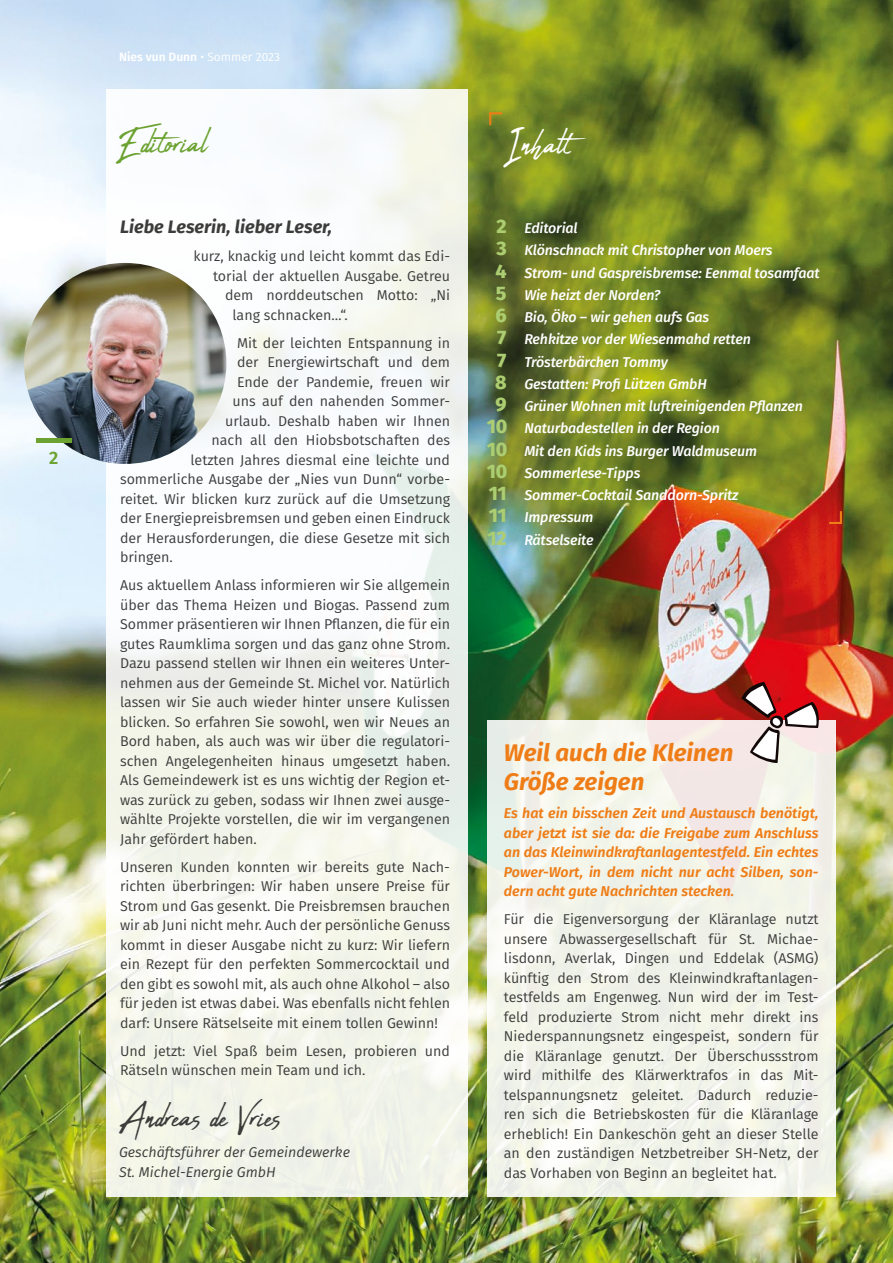
<style>
.page{position:relative;width:893px;height:1263px;background:#fff}
.page>*{position:absolute;margin:0;border:0;box-sizing:border-box;transform-origin:0 0}
.t1{font:46.5px "Abuget";color:#3c3c3b}
.t2{font:46.5px "Abuget";color:#6ba230}
.t3{font:46.5px "Abuget";color:#fff}
.t4{font:italic 700 24px/28.8px "Fira Sans";color:#ef7d17}
.t5{font:italic 700 18px "Fira Sans";color:#3c3c3b}
.t6{font:600 18px "Fira Sans";color:#6ba230}
.t7{font:14.25px/19.5px "Fira Sans";color:#3c3c3b;text-align:justify}
.t8{font:italic 500 14.25px "Fira Sans";letter-spacing:-.01em;color:#fff}
.t9{font:italic 600 14.25px/19.5px "Fira Sans";color:#ef7d17;text-align:justify}
.t10{font:italic 14.25px/19.5px "Fira Sans";color:#3c3c3b}
.t11{font:600 12px "Fira Sans";color:#fff}
.s1{font-weight:400}
.s2{font-weight:800;font-style:normal;font-size:19.5px;color:#accd71}
</style>
<div class="page">
<img style="left:0;top:0;width:893px;height:1263px">
<div style="left:106px;top:89px;width:362px;height:1108px;background:linear-gradient(to right,#f9faf6,#f2f5ef)"></div>
<div style="left:487px;top:721px;width:349px;height:476px;background:linear-gradient(to right,#f2f5ec,#f3f2e9)"></div>
<img style="left:24px;top:263px;width:202px;height:201px">
<svg style="left:741px;top:682px;width:78px;height:81px"></svg>
<hr style="left:36px;top:438px;width:35px;height:4px;background:#6ba230">
<svg style="left:829px;top:511px;width:13px;height:13px"></svg>
<svg style="left:489px;top:112px;width:13px;height:13px"></svg>
<p class="t6" style="left:49px;top:443px;width:11px">2</p>
<p class="t11" style="left:119px;top:47px;width:162px">Nies vun Dunn <span class="s1">• Sommer 2023</span></p>
<h1 class="t2" style="left:117px;top:117px;width:92px">Editorial</h1>
<p class="t5" style="left:120px;top:212px;width:214px">Liebe Leserin, lieber Leser,</p>
<p class="t7" style="left:194px;top:246px;width:258px">kurz, knackig und leicht kommt das Edi-</p>
<p class="t7" style="left:213px;top:266px;width:239px">torial der aktuellen Ausgabe. Getreu</p>
<p class="t7" style="left:225px;top:285px;width:227px">dem norddeutschen Motto: „Ni</p>
<p class="t7" style="left:233px;top:305px;width:117px">lang schnacken…“.</p>
<p class="t7" style="left:237px;top:333px;width:215px">Mit der leichten Entspannung in</p>
<p class="t7" style="left:237px;top:352px;width:214px">der Energiewirtschaft und dem</p>
<p class="t7" style="left:237px;top:372px;width:214px">Ende der Pandemie, freuen wir</p>
<p class="t7" style="left:233px;top:391px;width:219px">uns auf den nahenden Sommer-</p>
<p class="t7" style="left:225px;top:411px;width:227px">urlaub. Deshalb haben wir Ihnen</p>
<p class="t7" style="left:212px;top:430px;width:240px">nach all den Hiobsbotschaften des</p>
<p class="t7" style="left:191px;top:450px;width:261px">letzten Jahres diesmal eine leichte und</p>
<p class="t7" style="left:120px;top:469px;width:332px">sommerliche Ausgabe der „Nies vun Dunn“ vorbe-</p>
<p class="t7" style="left:120px;top:489px;width:332px">reitet. Wir blicken kurz zurück auf die Umsetzung</p>
<p class="t7" style="left:120px;top:508px;width:331px">der Energiepreisbremsen und geben einen Eindruck</p>
<p class="t7" style="left:120px;top:528px;width:331px">der Herausforderungen, die diese Gesetze mit sich</p>
<p class="t7" style="left:120px;top:547px;width:54px">bringen.</p>
<p class="t7" style="left:120px;top:575px;width:332px">Aus aktuellem Anlass informieren wir Sie allgemein über das Thema Heizen und Biogas. Passend zum Sommer präsentieren wir Ihnen Pflanzen, die für ein gutes Raumklima sorgen und das ganz ohne Strom.<br>Dazu passend stellen wir Ihnen ein weiteres Unter&shy;nehmen aus der Gemeinde St. Michel vor. Natürlich lassen wir Sie auch wieder hinter unsere Kulissen blicken. So erfahren Sie sowohl, wen wir Neues an Bord haben, als auch was wir über die regulatori&shy;schen Angelegenheiten hinaus umgesetzt haben.<br>Als Gemeindewerk ist es uns wichtig der Region et&shy;was zurück zu geben, sodass wir Ihnen zwei ausge&shy;wählte Projekte vorstellen, die wir im vergangenen Jahr gefördert haben.</p>
<p class="t7" style="left:120px;top:857px;width:332px">Unseren Kunden konnten wir bereits gute Nach&shy;richten überbringen: Wir haben unsere Preise für Strom und Gas gesenkt. Die Preisbremsen brauchen wir ab Juni nicht mehr. Auch der persönliche Genuss kommt in dieser Ausgabe nicht zu kurz: Wir liefern ein Rezept für den perfekten Sommercocktail und den gibt es sowohl mit, als auch ohne Alkohol – also für jeden ist etwas dabei. Was ebenfalls nicht fehlen darf: Unsere Rätselseite mit einem tollen Gewinn!</p>
<p class="t7" style="left:120px;top:1040px;width:332px">Und jetzt: Viel Spaß beim Lesen, probieren und<br>Rätseln wünschen mein Team und ich.</p>
<h1 class="t1" style="left:119px;top:1091px;width:164px">Andreas de Vries</h1>
<p class="t10" style="left:119px;top:1142px;width:232px">Geschäftsführer der Gemeindewerke<br>St. Michel-Energie GmbH</p>
<h1 class="t3" style="left:504px;top:117px;width:68px">Inhalt</h1>
<p class="t8" style="left:496px;top:217px;width:83px"><span class="s2">2</span> Editorial</p>
<p class="t8" style="left:496px;top:239px;width:278px"><span class="s2">3</span> Klönschnack mit Christopher von Moers</p>
<p class="t8" style="left:495px;top:261px;width:326px"><span class="s2">4</span> Strom- und Gaspreisbremse: Eenmal tosamfaat</p>
<p class="t8" style="left:496px;top:283px;width:166px"><span class="s2">5</span> Wie heizt der Norden?</p>
<p class="t8" style="left:495px;top:306px;width:215px"><span class="s2">6</span> Bio, Öko – wir gehen aufs Gas</p>
<p class="t8" style="left:497px;top:328px;width:255px"><span class="s2">7</span> Rehkitze vor der Wiesenmahd retten</p>
<p class="t8" style="left:497px;top:350px;width:172px"><span class="s2">7</span> Trösterbärchen Tommy</p>
<p class="t8" style="left:495px;top:372px;width:213px"><span class="s2">8</span> Gestatten: Profi Lützen GmbH</p>
<p class="t8" style="left:495px;top:395px;width:309px"><span class="s2">9</span> Grüner Wohnen mit luftreinigenden Pflanzen</p>
<p class="t8" style="left:487px;top:417px;width:235px"><span class="s2">10</span> Naturbadestellen in der Region</p>
<p class="t8" style="left:487px;top:439px;width:272px"><span class="s2">10</span> Mit den Kids ins Burger Waldmuseum</p>
<p class="t8" style="left:487px;top:461px;width:155px"><span class="s2">10</span> Sommerlese-Tipps</p>
<p class="t8" style="left:489px;top:484px;width:251px"><span class="s2">11</span> Sommer-Cocktail Sanddorn-Spritz</p>
<p class="t8" style="left:489px;top:506px;width:106px"><span class="s2">11</span> Impressum</p>
<p class="t8" style="left:487px;top:528px;width:108px"><span class="s2">12</span> Rätselseite</p>
<h2 class="t4" style="left:504px;top:737px;width:231px">Weil auch die Kleinen<br>Größe zeigen</h2>
<p class="t9" style="left:504px;top:802px;width:316px">Es hat ein bisschen Zeit und Austausch benötigt, aber jetzt ist sie da: die Freigabe zum Anschluss an das Kleinwindkraftanlagentestfeld. Ein echtes Power-Wort, in dem nicht nur acht Silben, son&shy;dern acht gute Nachrichten stecken.</p>
<p class="t7" style="left:504px;top:909px;width:316px">Für die Eigenversorgung der Kläranlage nutzt unsere Abwassergesellschaft für St. Michae&shy;lisdonn, Averlak, Dingen und Eddelak (ASMG) künftig den Strom des Kleinwindkraftanlagen&shy;testfelds am Engenweg. Nun wird der im Test&shy;feld produzierte Strom nicht mehr direkt ins Niederspannungsnetz eingespeist, sondern für die Kläranlage genutzt. Der Überschussstrom wird mithilfe des Klärwerktrafos in das Mit&shy;telspannungsnetz geleitet. Dadurch reduzie&shy;ren sich die Betriebskosten für die Kläranlage erheblich! Ein Dankeschön geht an dieser Stelle an den zuständigen Netzbetreiber SH-Netz, der das Vorhaben von Beginn an begleitet hat.</p>
</div>
